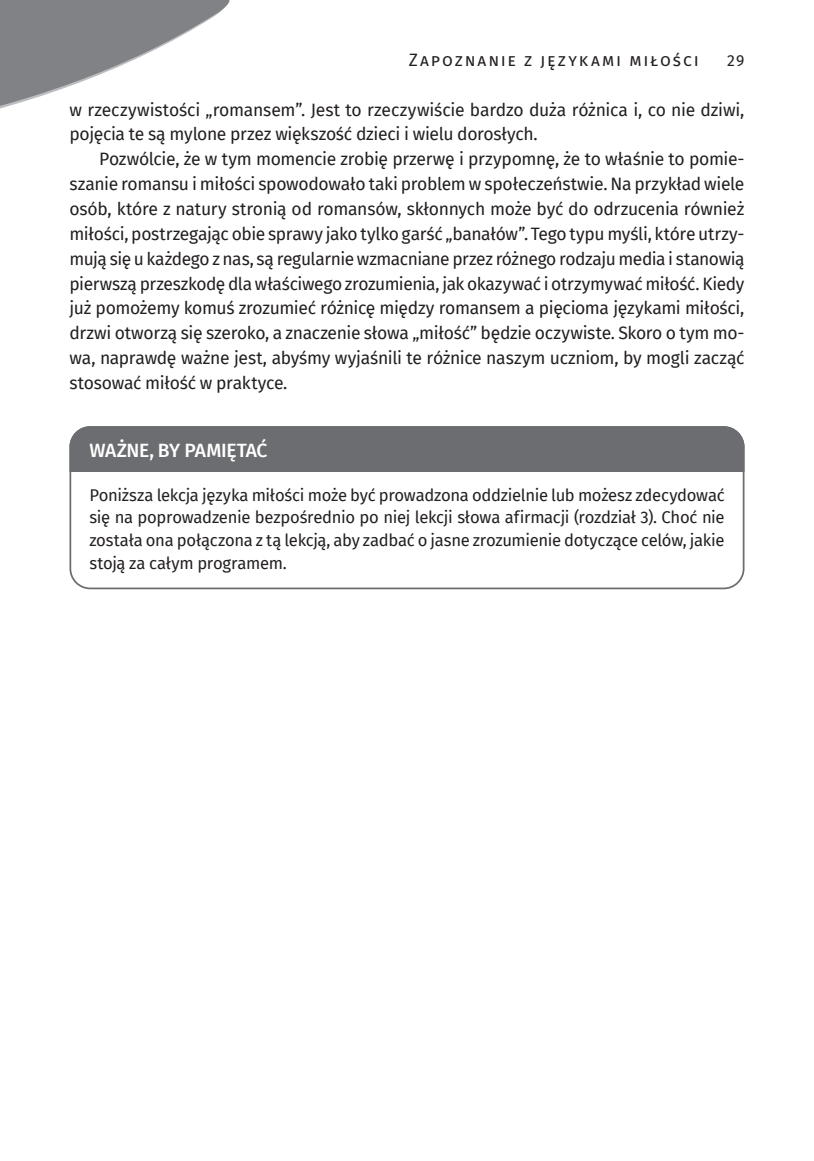
<style>
.page{position:relative;width:814px;height:1161px;background:#fff}
.page>*{position:absolute;margin:0;border:0;box-sizing:border-box;transform-origin:0 0}
.Tabelka_TYTUŁ01{font:500 19.25px "Fira Sans";letter-spacing:-.02em;color:#fff}
.TREŚĆ_akapit{font:17.5px/24.8px "Fira Sans";letter-spacing:-.015em;color:#231f20}
.TREŚĆ_akapit-2{font:17.5px "Fira Sans";letter-spacing:.11em;color:#231f20}
.Tabelka_treść_bez_ak{font:16.62px/22.8px "Fira Sans";letter-spacing:-.02em;color:#231f20;text-align:justify}
.t1{font:15.75px "Fira Sans";color:#231f20}
</style>
<div class="page">
<div style="left:69px;top:426px;width:675px;height:163px;border:2px solid #6c6d70;border-radius:20px"></div>
<div style="left:69px;top:426px;width:676px;height:47px;background:#6c6d70"></div>
<svg style="left:0;top:0;width:230px;height:109px"></svg>
<p class="TREŚĆ_akapit-2" style="left:408px;top:47px;width:291px">Zapoznanie z językami miłości</p>
<p class="t1" style="left:727px;top:49px;width:19px">29</p>
<p class="TREŚĆ_akapit" style="left:69px;top:97px;width:676px">w rzeczywistości „romansem”. Jest to rzeczywiście bardzo duża różnica i, co nie dziwi, pojęcia te są mylone przez większość dzieci i wielu dorosłych.</p>
<p class="TREŚĆ_akapit" style="left:69px;top:146px;width:676px;text-align:justify;text-indent:30px">Pozwólcie, że w tym momencie zrobię przerwę i przypomnę, że to właśnie to pomie&shy;szanie romansu i miłości spowodowało taki problem w społeczeństwie. Na przykład wiele osób, które z natury stronią od romansów, skłonnych może być do odrzucenia również miłości, postrzegając obie sprawy jako tylko garść „banałów”. Tego typu myśli, które utrzy&shy;mują się u każdego z nas, są regularnie wzmacniane przez różnego rodzaju media i stanowią pierwszą przeszkodę dla właściwego zrozumienia, jak okazywać i otrzymywać miłość. Kiedy już pomożemy komuś zrozumieć różnicę między romansem a pięcioma językami miłości, drzwi otworzą się szeroko, a znaczenie słowa „miłość” będzie oczywiste. Skoro o tym mo&shy;wa, naprawdę ważne jest, abyśmy wyjaśnili te różnice naszym uczniom, by mogli zacząć stosować miłość w praktyce.</p>
<p class="Tabelka_TYTUŁ01" style="left:89px;top:434px;width:179px">WAŻNE, BY PAMIĘTAĆ</p>
<p class="Tabelka_treść_bez_ak" style="left:89px;top:483px;width:637px">Poniższa lekcja języka miłości może być prowadzona oddzielnie lub możesz zdecydować się na poprowadzenie bezpośrednio po niej lekcji słowa afirmacji (rozdział 3). Choć nie została ona połączona z tą lekcją, aby zadbać o jasne zrozumienie dotyczące celów, jakie stoją za całym programem.</p>
</div>
